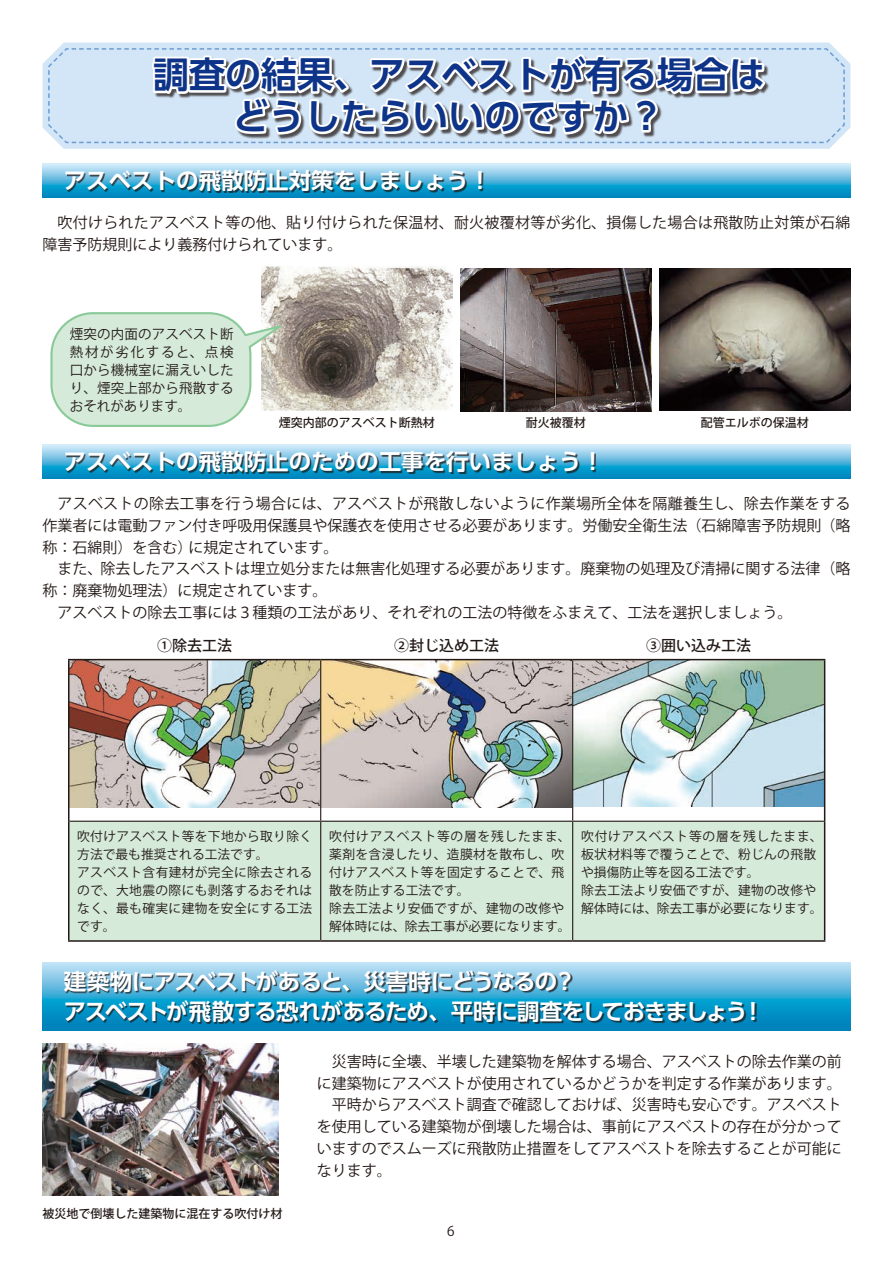
<style>
.page{position:relative;width:893px;height:1263px;background:#fff}
.page>*{position:absolute;margin:0;border:0;box-sizing:border-box;transform-origin:0 0}
.t1{font:700 36px/42px "UD Shin Go Pro De";color:#0d3488;text-align:center}
.t2{font:700 22.5px/30px "UD Shin Go Pro De";letter-spacing:-.045em;color:#fff}
.t3{font:700 22.5px "UD Shin Go Pro De";color:#fff}
.t4{font:15px/21.8px "Koz Go Pro";color:#231916;text-align:justify}
.t5{font:15px/21.8px "Koz Go Pro";letter-spacing:.02em;color:#231916}
.t6{font:500 15px "Koz Go Pro";color:#231916}
.t7{font:13.5px/18px "Koz Go Pro";letter-spacing:.01em;color:#231916;text-align:justify}
.t8{font:12.75px/18px "Koz Go Pro";letter-spacing:.025em;color:#231916}
.t9{font:500 12px "Koz Go Pro";color:#231916}
</style>
<div class="page">
<svg style="left:43px;top:43px;width:807px;height:106px;background:#d6e8f7"></svg>
<img style="left:70px;top:660px;width:754px;height:147px">
<svg style="left:43px;top:164px;width:807px;height:34px;background:#5ab6dc"></svg>
<div style="left:67px;top:171px;width:416px;height:22px;background:#231916;opacity:.75"></div>
<svg style="left:43px;top:445px;width:807px;height:34px;background:#5eb8dd"></svg>
<div style="left:67px;top:452px;width:529px;height:22px;background:#231916;opacity:.75"></div>
<svg style="left:47px;top:47px;width:799px;height:97px"></svg>
<svg style="left:43px;top:962px;width:807px;height:68px;background:#57b1d8"></svg>
<div style="left:65px;top:971px;width:691px;height:52px;background:#231916;opacity:.75"></div>
<div style="left:70px;top:822px;width:754px;height:118px;background:#d5ead8"></div>
<hr style="left:68px;top:660px;width:2px;height:161px;background:#231916">
<hr style="left:824px;top:660px;width:1px;height:161px;background:#231916">
<hr style="left:68px;top:821px;width:2px;height:119px;background:#231916">
<hr style="left:824px;top:821px;width:1px;height:119px;background:#231916">
<hr style="left:68px;top:940px;width:253px;height:2px;background:#231916">
<hr style="left:321px;top:940px;width:252px;height:2px;background:#231916">
<hr style="left:573px;top:940px;width:252px;height:2px;background:#231916">
<hr style="left:68px;top:659px;width:253px;height:1px;background:#231916">
<hr style="left:321px;top:659px;width:252px;height:1px;background:#231916">
<hr style="left:573px;top:659px;width:252px;height:1px;background:#231916">
<hr style="left:320px;top:660px;width:1px;height:161px;background:#231916">
<hr style="left:572px;top:660px;width:1px;height:161px;background:#231916">
<hr style="left:70px;top:821px;width:251px;height:1px;background:#231916">
<hr style="left:321px;top:821px;width:252px;height:1px;background:#231916">
<hr style="left:320px;top:822px;width:1px;height:118px;background:#231916">
<hr style="left:573px;top:821px;width:251px;height:1px;background:#231916">
<hr style="left:572px;top:822px;width:1px;height:118px;background:#231916">
<img style="left:43px;top:1044px;width:236px;height:152px">
<img style="left:261px;top:266px;width:191px;height:145px">
<img style="left:460px;top:268px;width:191px;height:143px">
<img style="left:659px;top:268px;width:191px;height:143px">
<svg style="left:50px;top:312px;width:231px;height:115px;background:#d6e9d8"></svg>
<h1 class="t1" style="left:153px;top:53px;width:613px">調査の結果、アスベストが有る場合はどうしたらいいのですか？</h1>
<h2 class="t3" style="left:64px;top:162px;width:429px">アスベストの飛散防止対策をしましょう！</h2>
<p class="t5" style="left:43px;top:212px;width:809px;text-indent:15px">吹付けられたアスベスト等の他、貼り付けられた保温材、耐火被覆材等が劣化、損傷した場合は飛散防止対策が石綿障害予防規則により義務付けられています。</p>
<p class="t7" style="left:70px;top:326px;width:165px">煙突の内面のアスベスト断熱材が劣化すると、点検口から機械室に漏えいしたり、煙突上部から飛散するおそれがあります。</p>
<p class="t9" style="left:279px;top:415px;width:157px">煙突内部のアスベスト断熱材</p>
<p class="t9" style="left:526px;top:415px;width:61px">耐火被覆材</p>
<p class="t9" style="left:701px;top:415px;width:109px">配管エルボの保温材</p>
<h2 class="t3" style="left:64px;top:443px;width:542px">アスベストの飛散防止のための工事を行いましょう！</h2>
<p class="t4" style="left:43px;top:493px;width:809px;text-indent:15px">アスベストの除去工事を行う場合には、アスベストが飛散しないように作業場所全体を隔離養生し、除去作業をする作業者には電動ファン付き呼吸用保護具や保護衣を使用させる必要があります。労働安全衛生法（石綿障害予防規則（略称：石綿則）を含む）に規定されています。</p>
<p class="t4" style="left:58px;top:558px;width:794px">また、除去したアスベストは埋立処分または無害化処理する必要があります。廃棄物の処理及び清掃に関する法律（略</p>
<p class="t4" style="left:43px;top:580px;width:287px">称：廃棄物処理法）に規定されています。</p>
<p class="t4" style="left:58px;top:602px;width:736px">アスベストの除去工事には３種類の工法があり、それぞれの工法の特徴をふまえて、工法を選択しましょう。</p>
<p class="t6" style="left:157px;top:636px;width:76px">①除去工法</p>
<p class="t6" style="left:394px;top:636px;width:106px">②封じ込め工法</p>
<p class="t6" style="left:646px;top:636px;width:106px">③囲い込み工法</p>
<p class="t8" style="left:77px;top:828px;width:237px">吹付けアスベスト等を下地から取り除く方法で最も推奨される工法です。<br>アスベスト含有建材が完全に除去されるので、大地震の際にも剥落するおそれはなく、最も確実に建物を安全にする工法です。</p>
<p class="t8" style="left:329px;top:828px;width:243px">吹付けアスベスト等の層を残したまま、薬剤を含浸したり、造膜材を散布し、吹付けアスベスト等を固定することで、飛散を防止する工法です。<br>除去工法より安価ですが、建物の改修や解体時には、除去工事が必要になります。</p>
<p class="t8" style="left:581px;top:828px;width:243px">吹付けアスベスト等の層を残したまま、板状材料等で覆うことで、粉じんの飛散や損傷防止等を図る工法です。<br>除去工法より安価ですが、建物の改修や解体時には、除去工事が必要になります。</p>
<h2 class="t2" style="left:64px;top:965px;width:702px">建築物にアスベストがあると、災害時にどうなるの？<br>アスベストが飛散する恐れがあるため、平時に調査をしておきましょう！</h2>
<p class="t9" style="left:43px;top:1206px;width:242px">被災地で倒壊した建築物に混在する吹付け材</p>
<p class="t4" style="left:332px;top:1051px;width:511px">災害時に全壊、半壊した建築物を解体する場合、アスベストの除去作業の前</p>
<p class="t4" style="left:317px;top:1072px;width:526px">に建築物にアスベストが使用されているかどうかを判定する作業があります。</p>
<p class="t4" style="left:332px;top:1094px;width:511px">平時からアスベスト調査で確認しておけば、災害時も安心です。アスベスト</p>
<p class="t4" style="left:317px;top:1116px;width:526px">を使用している建築物が倒壊した場合は、事前にアスベストの存在が分かって</p>
<p class="t4" style="left:317px;top:1138px;width:526px">いますのでスムーズに飛散防止措置をしてアスベストを除去することが可能に</p>
<p class="t4" style="left:317px;top:1159px;width:77px">なります。</p>
<p class="t7" style="left:447px;top:1222px;width:9px">6</p>
</div>
